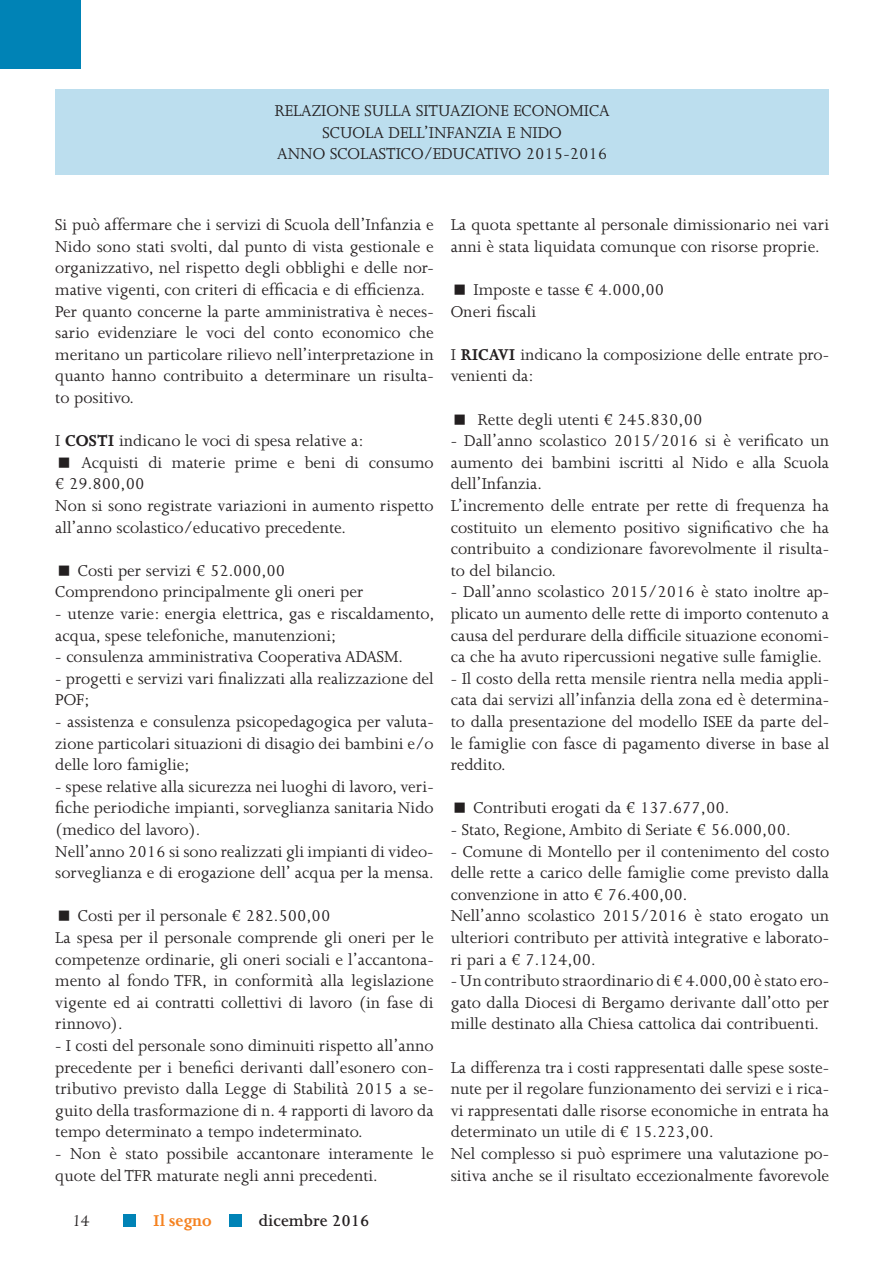
<style>
.page{position:relative;width:893px;height:1263px;background:#fff}
.page>*{position:absolute;margin:0;border:0;box-sizing:border-box;transform-origin:0 0}
.t1{font:18px/21.6px "Joanna MT Std";color:#231f20}
.t2{font:600 18px "Joanna MT Std";color:#231f20}
.t3{font:700 18px "Joanna MT Std";color:#f58220}
.t4{font:italic 18px "Joanna MT Std";color:#231f20}
.s1{font-weight:700}
</style>
<div class="page">
<div style="left:229px;top:1214px;width:13px;height:13px;background:#0083b6"></div>
<div style="left:124px;top:1214px;width:12px;height:13px;background:#0083b6"></div>
<div style="left:0;top:0;width:81px;height:68px;background:#0083b6"></div>
<div style="left:55px;top:89px;width:774px;height:85px;background:#bcdeee"></div>
<p class="t1" style="left:275px;top:100px;width:337px;text-align:center">RELAZIONE SULLA SITUAZIONE ECONOMICA<br>SCUOLA DELL’INFANZIA E NIDO<br>ANNO SCOLASTICO/EDUCATIVO 2015-2016</p>
<p class="t1" style="left:55px;top:214px;width:380px">Si può affermare che i servizi di Scuola dell’Infanzia e Nido sono stati svolti, dal punto di vista gestionale e organizzativo, nel rispetto degli obblighi e delle nor&shy;mative vigenti, con criteri di efficacia e di efficienza.<br>Per quanto concerne la parte amministrativa è neces&shy;sario evidenziare le voci del conto economico che meritano un particolare rilievo nell’interpretazione in quanto hanno contribuito a determinare un risulta&shy;to positivo.</p>
<p class="t1" style="left:55px;top:430px;width:310px">I <span class="s1">COSTI</span> indicano le voci di spesa relative a:</p>
<p class="t1" style="left:81px;top:452px;width:354px">Acquisti di materie prime e beni di consumo</p>
<p class="t1" style="left:55px;top:473px;width:91px">€ 29.800,00</p>
<p class="t1" style="left:55px;top:495px;width:380px">Non si sono registrate variazioni in aumento rispetto</p>
<p class="t1" style="left:55px;top:516px;width:292px">all’anno scolastico/educativo precedente.</p>
<p class="t1" style="left:55px;top:560px;width:309px;text-indent:23px">Costi per servizi € 52.000,00<br>Comprendono principalmente gli oneri per</p>
<p class="t1" style="left:55px;top:603px;width:381px">- utenze varie: energia elettrica, gas e riscaldamento, acqua, spese telefoniche, manutenzioni;</p>
<p class="t1" style="left:55px;top:646px;width:349px">- consulenza amministrativa Cooperativa ADASM.</p>
<p class="t1" style="left:55px;top:668px;width:380px">- progetti e servizi vari finalizzati alla realizzazione del<br>POF;</p>
<p class="t1" style="left:55px;top:711px;width:380px;text-align:justify">- assistenza e consulenza psicopedagogica per valuta&shy;zione particolari situazioni di disagio dei bambini e/o delle loro famiglie;</p>
<p class="t1" style="left:55px;top:776px;width:380px">- spese relative alla sicurezza nei luoghi di lavoro, veri&shy;fiche periodiche impianti, sorveglianza sanitaria Nido (medico del lavoro).<br>Nell’anno 2016 si sono realizzati gli impianti di video&shy;sorveglianza e di erogazione dell’ acqua per la mensa.</p>
<p class="t1" style="left:55px;top:905px;width:380px;text-indent:23px">Costi per il personale € 282.500,00<br>La spesa per il personale comprende gli oneri per le competenze ordinarie, gli oneri sociali e l’accantona&shy;mento al fondo TFR, in conformità alla legislazione vigente ed ai contratti collettivi di lavoro (in fase di rinnovo).</p>
<p class="t1" style="left:55px;top:1035px;width:380px;text-align:justify">- I costi del personale sono diminuiti rispetto all’anno precedente per i benefici derivanti dall’esonero con&shy;tributivo previsto dalla Legge di Stabilità 2015 a se&shy;guito della trasformazione di n. 4 rapporti di lavoro da tempo determinato a tempo indeterminato.</p>
<p class="t1" style="left:55px;top:1143px;width:380px">- Non è stato possibile accantonare interamente le quote del TFR maturate negli anni precedenti.</p>
<p class="t4" style="left:72px;top:1211px;width:18px">14</p>
<p class="t3" style="left:153px;top:1211px;width:60px">Il segno</p>
<p class="t2" style="left:259px;top:1211px;width:112px">dicembre 2016</p>
<p class="t1" style="left:451px;top:214px;width:380px">La quota spettante al personale dimissionario nei vari anni è stata liquidata comunque con risorse proprie.</p>
<p class="t1" style="left:451px;top:279px;width:215px;text-indent:23px">Imposte e tasse € 4.000,00<br>Oneri fiscali</p>
<p class="t1" style="left:451px;top:344px;width:380px">I <span class="s1">RICAVI</span> indicano la composizione delle entrate pro&shy;venienti da:</p>
<p class="t1" style="left:478px;top:408px;width:226px">Rette degli utenti € 245.830,00</p>
<p class="t1" style="left:451px;top:430px;width:380px">- Dall’anno scolastico 2015/2016 si è verificato un aumento dei bambini iscritti al Nido e alla Scuola dell’Infanzia.<br>L’incremento delle entrate per rette di frequenza ha costituito un elemento positivo significativo che ha contribuito a condizionare favorevolmente il risulta&shy;to del bilancio.</p>
<p class="t1" style="left:451px;top:581px;width:380px;text-align:justify">- Dall’anno scolastico 2015/2016 è stato inoltre ap&shy;plicato un aumento delle rette di importo contenuto a causa del perdurare della difficile situazione economi&shy;ca che ha avuto ripercussioni negative sulle famiglie.</p>
<p class="t1" style="left:451px;top:668px;width:380px;text-align:justify">- Il costo della retta mensile rientra nella media appli&shy;cata dai servizi all’infanzia della zona ed è determina&shy;to dalla presentazione del modello ISEE da parte del&shy;le famiglie con fasce di pagamento diverse in base al reddito.</p>
<p class="t1" style="left:473px;top:797px;width:257px">Contributi erogati da € 137.677,00.</p>
<p class="t1" style="left:451px;top:819px;width:341px">- Stato, Regione, Ambito di Seriate € 56.000,00.</p>
<p class="t1" style="left:451px;top:840px;width:380px">- Comune di Montello per il contenimento del costo delle rette a carico delle famiglie come previsto dalla convenzione in atto € 76.400,00.<br>Nell’anno scolastico 2015/2016 è stato erogato un ulteriori contributo per attività integrative e laborato&shy;ri pari a € 7.124,00.</p>
<p class="t1" style="left:451px;top:970px;width:380px;text-align:justify">- Un contributo straordinario di € 4.000,00 è stato ero&shy;gato dalla Diocesi di Bergamo derivante dall’otto per mille destinato alla Chiesa cattolica dai contribuenti.</p>
<p class="t1" style="left:451px;top:1056px;width:380px">La differenza tra i costi rappresentati dalle spese soste&shy;nute per il regolare funzionamento dei servizi e i rica&shy;vi rappresentati dalle risorse economiche in entrata ha determinato un utile di € 15.223,00.<br>Nel complesso si può esprimere una valutazione po&shy;sitiva anche se il risultato eccezionalmente favorevole</p>
</div>
